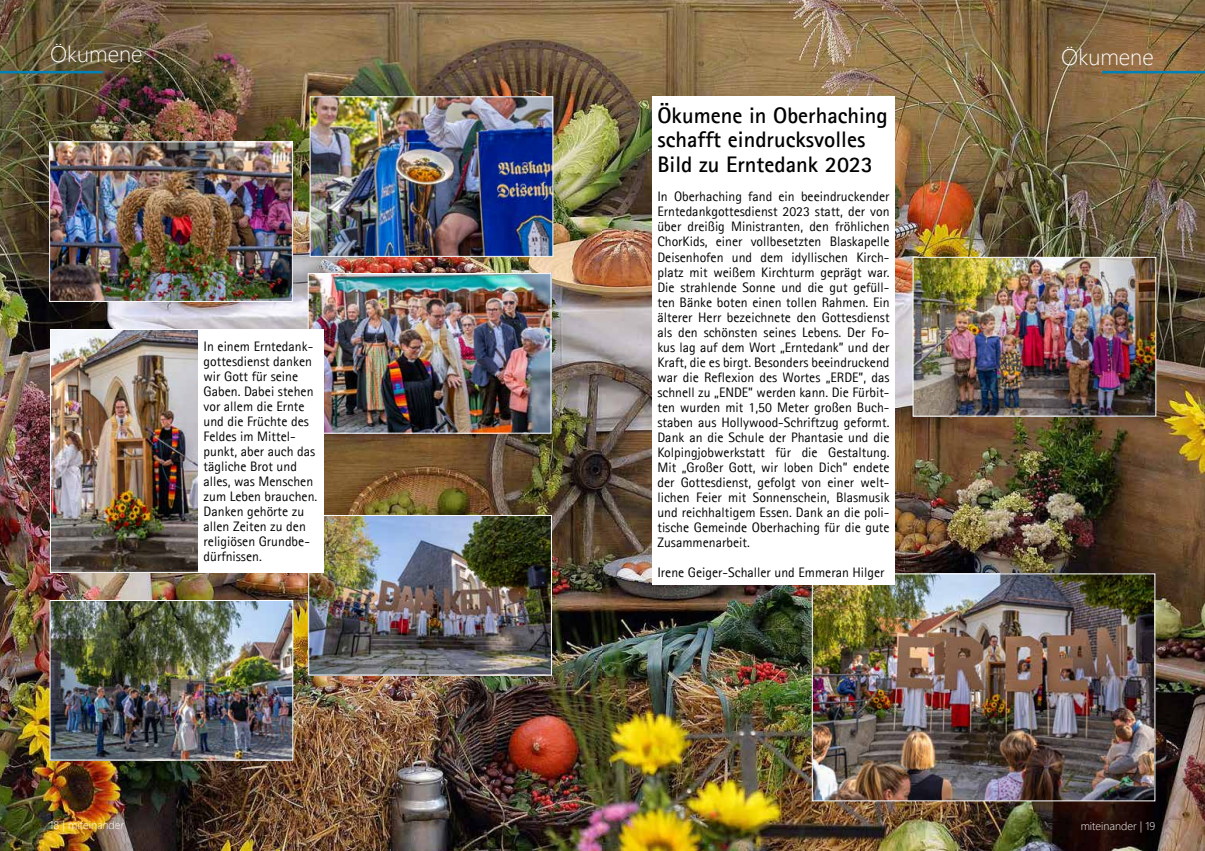
<style>
.page{position:relative;width:1205px;height:851px;background:#fff}
.page>*{position:absolute;margin:0;border:0;box-sizing:border-box;transform-origin:0 0}
.t1{font:700 22.5px/24.8px "Agfa Rotis Sans Serif";color:#000}
.t2{font:300 22.5px "Segoe UI";color:#fff}
.t3{font:13.75px/15px "Agfa Rotis Sans Serif";color:#000}
.t4{font:300 11.25px "Segoe UI";color:#fff}
</style>
<div class="page">
<img style="left:0;top:0;width:1205px;height:850px">
<img style="left:51px;top:143px;width:240px;height:157px">
<div style="left:49px;top:141px;width:244px;height:161px;border:1px solid #fff"></div>
<img style="left:312px;top:98px;width:239px;height:157px">
<div style="left:310px;top:96px;width:243px;height:161px;border:1px solid #fff"></div>
<img style="left:310px;top:275px;width:239px;height:156px">
<div style="left:308px;top:273px;width:243px;height:160px;border:1px solid #fff"></div>
<img style="left:310px;top:517px;width:240px;height:156px">
<div style="left:308px;top:515px;width:244px;height:160px;border:1px solid #fff"></div>
<img style="left:52px;top:331px;width:146px;height:239px">
<div style="left:50px;top:329px;width:160px;height:243px;border:1px solid #fff"></div>
<img style="left:52px;top:602px;width:239px;height:156px">
<div style="left:50px;top:600px;width:243px;height:160px;border:1px solid #fff"></div>
<div style="left:198px;top:328px;width:126px;height:244px;background:#fff"></div>
<hr style="left:0;top:71px;width:103px;height:2px;background:#0082b9">
<img style="left:914px;top:259px;width:240px;height:155px">
<div style="left:912px;top:257px;width:244px;height:159px;border:1px solid #fff"></div>
<img style="left:814px;top:575px;width:339px;height:224px">
<div style="left:812px;top:573px;width:343px;height:228px;border:1px solid #fff"></div>
<div style="left:652px;top:96px;width:243px;height:489px;background:#fff"></div>
<hr style="left:1102px;top:71px;width:103px;height:2px;background:#0082b9">
<h1 class="t2" style="left:50px;top:33px;width:94px">Ökumene</h1>
<p class="t3" style="left:204px;top:338px;width:115px">In einem Erntedank&shy;gottesdienst danken wir Gott für seine<br>Gaben. Dabei stehen vor allem die Ernte und die Früchte des<br>Feldes im Mittel&shy;punkt, aber auch das tägliche Brot und alles, was Menschen zum Leben brauchen.<br>Danken gehörte zu allen Zeiten zu den religiösen Grundbe&shy;dürfnissen.</p>
<p class="t4" style="left:50px;top:814px;width:76px">18 | miteinander</p>
<h1 class="t1" style="left:657px;top:102px;width:232px">Ökumene in Oberhaching schafft eindrucksvolles<br>Bild zu Erntedank 2023</h1>
<p class="t3" style="left:657px;top:189px;width:234px;text-align:justify">In Oberhaching fand ein beeindruckender Erntedankgottesdienst 2023 statt, der von über dreißig Ministranten, den fröhlichen ChorKids, einer vollbesetzten Blaskapelle Deisenhofen und dem idyllischen Kirch&shy;platz mit weißem Kirchturm geprägt war.<br>Die strahlende Sonne und die gut gefüll&shy;ten Bänke boten einen tollen Rahmen. Ein älterer Herr bezeichnete den Gottesdienst als den schönsten seines Lebens. Der Fo&shy;kus lag auf dem Wort „Erntedank” und der Kraft, die es birgt. Besonders beeindruckend war die Reflexion des Wortes „ERDE”, das schnell zu „ENDE” werden kann. Die Fürbit&shy;ten wurden mit 1,50 Meter großen Buch&shy;staben aus Hollywood-Schriftzug geformt.<br>Dank an die Schule der Phantasie und die Kolpingjobwerkstatt für die Gestaltung.<br>Mit „Großer Gott, wir loben Dich” endete der Gottesdienst, gefolgt von einer welt&shy;lichen Feier mit Sonnenschein, Blasmusik und reichhaltigem Essen. Dank an die poli&shy;tische Gemeinde Oberhaching für die gute Zusammenarbeit.</p>
<p class="t3" style="left:657px;top:564px;width:229px">Irene Geiger-Schaller und Emmeran Hilger</p>
<h1 class="t2" style="left:1061px;top:36px;width:94px">Ökumene</h1>
<p class="t4" style="left:1080px;top:815px;width:76px">miteinander | 19</p>
</div>
